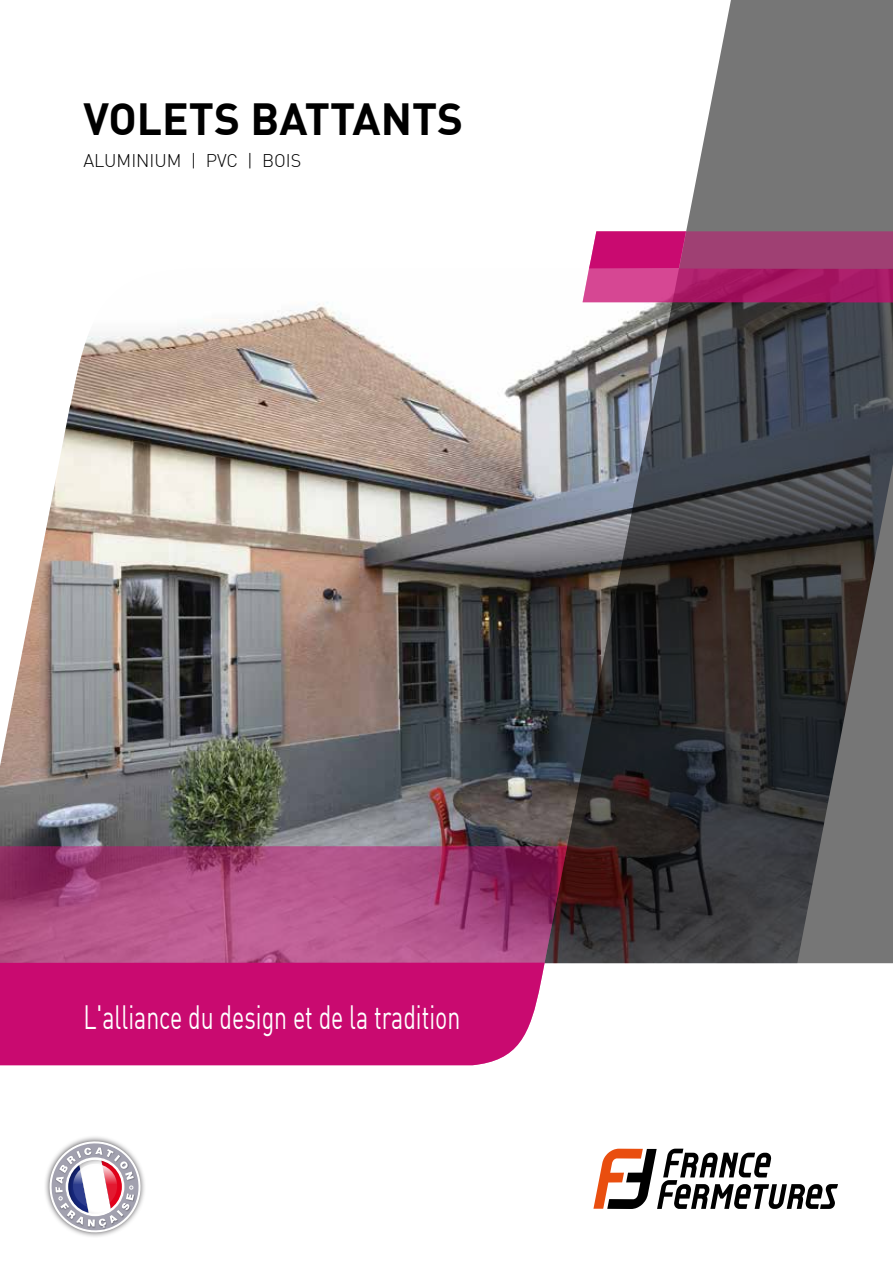
<style>
.page{position:relative;width:893px;height:1263px;background:#fff}
.page>*{position:absolute;margin:0;border:0;box-sizing:border-box;transform-origin:0 0}
.t1{font:700 44.1px "DIN";color:#000}
.t2{font:33px "DIN";color:#fff;scale:.7 1}
.t3{font:300 18px "DIN";color:#000}
</style>
<div class="page">
<img style="left:0;top:302px;width:544px;height:543px">
<svg style="left:544px;top:0;width:349px;height:963px;background:#666668"></svg>
<svg style="left:583px;top:231px;width:310px;height:72px;background:#b13175"></svg>
<svg style="left:0;top:845px;width:567px;height:220px;background:#b8347c"></svg>
<svg style="left:593px;top:1148px;width:245px;height:61px"></svg>
<svg style="left:45px;top:1137px;width:100px;height:100px"></svg>
<svg style="left:49px;top:1139px;width:92px;height:96px"></svg>
<h1 class="t1" style="left:83px;top:90px;width:381px">VOLETS BATTANTS</h1>
<p class="t3" style="left:83px;top:149px;width:220px">ALUMINIUM | PVC | BOIS</p>
<p class="t2" style="left:83px;top:996px;width:540px">L'alliance du design et de la tradition</p>
</div>
